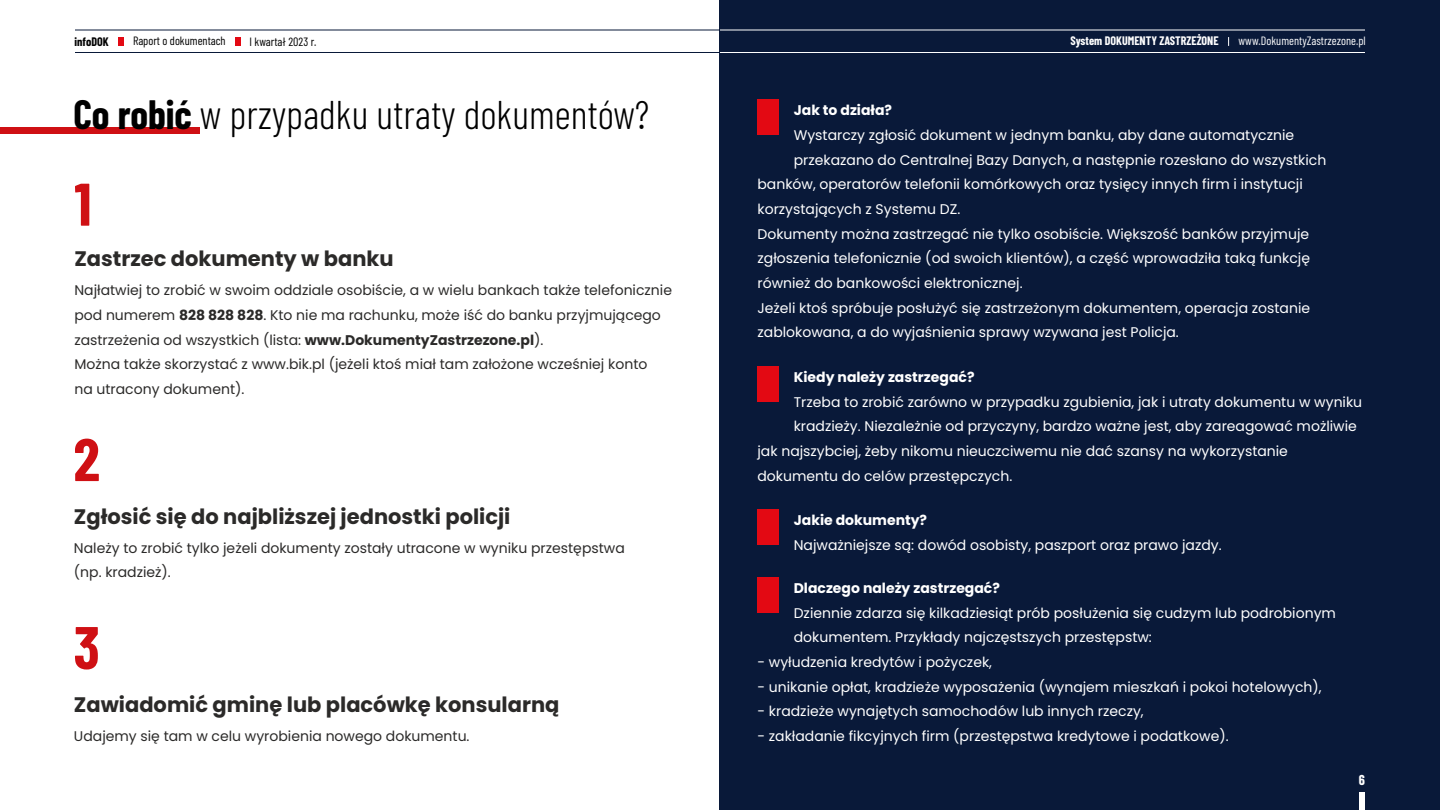
<style>
.page{position:relative;width:1440px;height:810px;background:#fff}
.page>*{position:absolute;margin:0;border:0;box-sizing:border-box;transform-origin:0 0}
.t1{font:700 60px "Barlow Condensed";color:#cf1014}
.t2{font:300 40px "Barlow Condensed";color:#000}
.t3{font:700 21px "Poppins";color:#2b2a29}
.t4{font:14px/24.7px "Poppins";color:#fff}
.t5{font:14px/24.7px "Poppins";color:#2b2a29}
.t6{font:700 14px "Poppins";color:#fff}
.t7{font:700 14px "Barlow Condensed";color:#fff}
.t8{font:12px "Barlow Condensed";color:#000}
.t9{font:12px "Barlow Condensed";color:#fff}
.t10{font:700 12px "Barlow Condensed";color:#fff}
.t11{font:700 12px "Barlow Condensed";color:#000}
.s1{font-weight:700}
</style>
<div class="page">
<hr style="left:75px;top:30px;width:1290px;height:1px;background:#091939">
<hr style="left:75px;top:52px;width:1290px;height:1px;background:#091939">
<div style="left:0;top:127px;width:200px;height:6px;background:#cf1014"></div>
<div style="left:720px;top:0;width:720px;height:810px;background:#091939"></div>
<div style="left:1359px;top:792px;width:6px;height:18px;background:#fff"></div>
<hr style="left:720px;top:52px;width:645px;height:1px;background:#fff">
<hr style="left:720px;top:30px;width:645px;height:1px;background:#fff">
<div style="left:758px;top:99px;width:21px;height:36px;background:#e30913"></div>
<div style="left:758px;top:366px;width:21px;height:36px;background:#e30913"></div>
<div style="left:758px;top:509px;width:21px;height:36px;background:#e30913"></div>
<div style="left:758px;top:577px;width:21px;height:36px;background:#e30913"></div>
<div style="left:119px;top:37px;width:5px;height:9px;background:#e30913"></div>
<div style="left:235px;top:37px;width:5px;height:9px;background:#e30913"></div>
<p class="t11" style="left:75px;top:34px;width:36px">infoDOK</p>
<p class="t8" style="left:133px;top:33px;width:94px">Raport o dokumentach</p>
<p class="t8" style="left:250px;top:34px;width:68px">I kwartał 2023 r.</p>
<h2 class="t2" style="left:74px;top:89px;width:577px"><span class="s1">Co robić</span> w przypadku utraty dokumentów?</h2>
<h1 class="t1" style="left:74px;top:166px;width:19px">1</h1>
<h3 class="t3" style="left:74px;top:244px;width:321px">Zastrzec dokumenty w banku</h3>
<p class="t5" style="left:74px;top:278px;width:599px">Najłatwiej to zrobić w swoim oddziale osobiście, a w wielu bankach także telefonicznie pod numerem <span class="s1">828 828 828</span>. Kto nie ma rachunku, może iść do banku przyjmującego zastrzeżenia od wszystkich (lista: <span class="s1">www.DokumentyZastrzezone.pl</span>).<br>Można także skorzystać z www.bik.pl (jeżeli ktoś miał tam założone wcześniej konto<br>na utracony dokument).</p>
<h1 class="t1" style="left:74px;top:421px;width:28px">2</h1>
<h3 class="t3" style="left:74px;top:502px;width:438px">Zgłosić się do najbliższej jednostki policji</h3>
<p class="t5" style="left:74px;top:535px;width:552px">Należy to zrobić tylko jeżeli dokumenty zostały utracone w wyniku przestępstwa (np. kradzież).</p>
<h1 class="t1" style="left:74px;top:609px;width:28px">3</h1>
<h3 class="t3" style="left:74px;top:690px;width:487px">Zawiadomić gminę lub placówkę konsularną</h3>
<p class="t5" style="left:74px;top:724px;width:397px">Udajemy się tam w celu wyrobienia nowego dokumentu.</p>
<p class="t10" style="left:1070px;top:33px;width:150px">System DOKUMENTY ZASTRZEŻONE</p>
<p class="t9" style="left:1238px;top:33px;width:129px">www.DokumentyZastrzezone.pl</p>
<p class="t6" style="left:794px;top:101px;width:100px">Jak to działa?</p>
<p class="t4" style="left:794px;top:123px;width:502px">Wystarczy zgłosić dokument w jednym banku, aby dane automatycznie</p>
<p class="t4" style="left:794px;top:147px;width:534px">przekazano do Centralnej Bazy Danych, a następnie rozesłano do wszystkich</p>
<p class="t4" style="left:758px;top:172px;width:547px">banków, operatorów telefonii komórkowych oraz tysięcy innych firm i instytucji</p>
<p class="t4" style="left:758px;top:197px;width:204px">korzystających z Systemu DZ.</p>
<p class="t4" style="left:758px;top:221px;width:553px">Dokumenty można zastrzegać nie tylko osobiście. Większość banków przyjmuje</p>
<p class="t4" style="left:758px;top:246px;width:554px">zgłoszenia telefonicznie (od swoich klientów), a część wprowadziła taką funkcję</p>
<p class="t4" style="left:758px;top:271px;width:267px">również do bankowości elektronicznej.</p>
<p class="t4" style="left:758px;top:295px;width:554px">Jeżeli ktoś spróbuje posłużyć się zastrzeżonym dokumentem, operacja zostanie</p>
<p class="t4" style="left:758px;top:320px;width:423px">zablokowana, a do wyjaśnienia sprawy wzywana jest Policja.</p>
<p class="t6" style="left:794px;top:367px;width:182px">Kiedy należy zastrzegać?</p>
<p class="t4" style="left:794px;top:390px;width:570px">Trzeba to zrobić zarówno w przypadku zgubienia, jak i utraty dokumentu w wyniku</p>
<p class="t4" style="left:794px;top:414px;width:565px">kradzieży. Niezależnie od przyczyny, bardzo ważne jest, aby zareagować możliwie</p>
<p class="t4" style="left:758px;top:439px;width:532px">jak najszybciej, żeby nikomu nieuczciwemu nie dać szansy na wykorzystanie</p>
<p class="t4" style="left:758px;top:464px;width:256px">dokumentu do celów przestępczych.</p>
<p class="t6" style="left:794px;top:510px;width:135px">Jakie dokumenty?</p>
<p class="t4" style="left:794px;top:533px;width:429px">Najważniejsze są: dowód osobisty, paszport oraz prawo jazdy.</p>
<p class="t6" style="left:794px;top:578px;width:208px">Dlaczego należy zastrzegać?</p>
<p class="t4" style="left:794px;top:601px;width:544px">Dziennie zdarza się kilkadziesiąt prób posłużenia się cudzym lub podrobionym dokumentem. Przykłady najczęstszych przestępstw:</p>
<p class="t4" style="left:758px;top:650px;width:236px">- wyłudzenia kredytów i pożyczek,</p>
<p class="t4" style="left:758px;top:675px;width:566px">- unikanie opłat, kradzieże wyposażenia (wynajem mieszkań i pokoi hotelowych),</p>
<p class="t4" style="left:758px;top:699px;width:388px">- kradzieże wynajętych samochodów lub innych rzeczy,</p>
<p class="t4" style="left:758px;top:724px;width:473px">- zakładanie fikcyjnych firm (przestępstwa kredytowe i podatkowe).</p>
<p class="t7" style="left:1359px;top:771px;width:8px">6</p>
</div>
